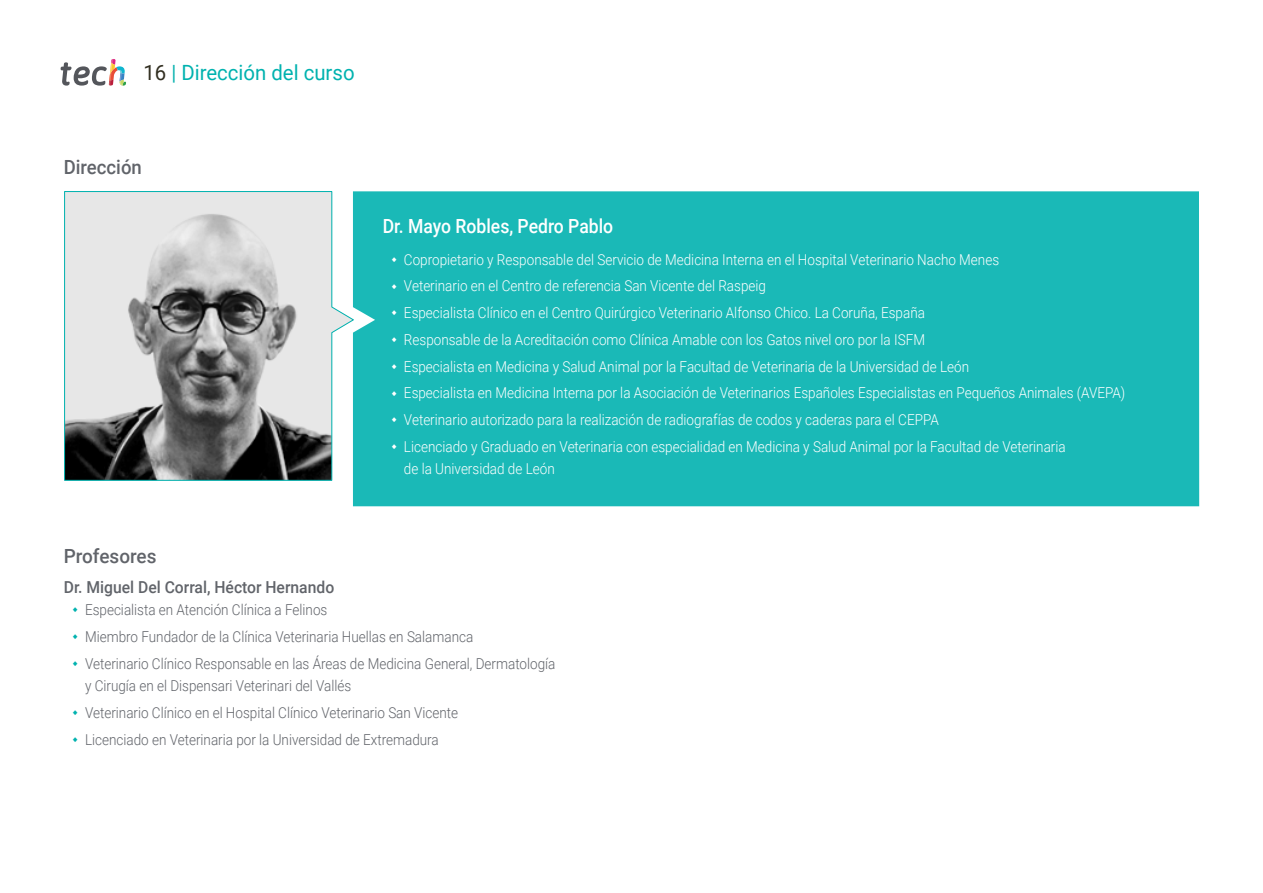
<style>
.page{position:relative;width:1263px;height:893px;background:#fff}
.page>*{position:absolute;margin:0;border:0;box-sizing:border-box;transform-origin:0 0}
.t1{font:21px "Roboto";color:#00b2af}
.t2{font:500 19.5px "Roboto";color:#fff;scale:.9 1}
.t3{font:500 19.5px "Roboto";color:#61646a}
.t4{font:500 19.5px "Roboto";color:#61646a;scale:.95 1}
.t5{font:500 16.5px "Roboto";color:#61646a;scale:.95 1}
.t6{font:300 15px/26.7px "Roboto";color:#fff;scale:.9 1}
.t7{font:300 15px/26.7px "Roboto";color:#61646a;scale:.9 1}
.s1{color:#312e20}
.s2{color:#09b2af}
</style>
<div class="page">
<svg style="left:61px;top:59px;width:65px;height:27px"></svg>
<div style="left:353px;top:191px;width:846px;height:315px;background:#1ab9b7"></div>
<svg style="left:64px;top:191px;width:290px;height:290px;background:#adb0b0"></svg>
<svg style="left:392px;top:257px;width:5px;height:5px"></svg>
<svg style="left:392px;top:284px;width:5px;height:5px"></svg>
<svg style="left:392px;top:310px;width:5px;height:5px"></svg>
<svg style="left:392px;top:337px;width:5px;height:5px"></svg>
<svg style="left:392px;top:364px;width:5px;height:5px"></svg>
<svg style="left:392px;top:391px;width:5px;height:5px"></svg>
<svg style="left:392px;top:417px;width:5px;height:5px"></svg>
<svg style="left:392px;top:444px;width:5px;height:5px"></svg>
<h1 class="t1" style="left:144px;top:57px;width:213px"><span class="s1">16</span> <span class="s2">|</span> Dirección del curso</h1>
<h2 class="t4" style="left:64px;top:154px;width:84px">Dirección</h2>
<h2 class="t2" style="left:383px;top:212px;width:258px">Dr. Mayo Robles, Pedro Pablo</h2>
<p class="t6" style="left:404px;top:245px;width:803px">Copropietario y Responsable del Servicio de Medicina Interna en el Hospital Veterinario Nacho Menes<br>Veterinario en el Centro de referencia San Vicente del Raspeig<br>Especialista Clínico en el Centro Quirúrgico Veterinario Alfonso Chico. La Coruña, España<br>Responsable de la Acreditación como Clínica Amable con los Gatos nivel oro por la ISFM<br>Especialista en Medicina y Salud Animal por la Facultad de Veterinaria de la Universidad de León<br>Especialista en Medicina Interna por la Asociación de Veterinarios Españoles Especialistas en Pequeños Animales (AVEPA)<br>Veterinario autorizado para la realización de radiografías de codos y caderas para el CEPPA<br>Licenciado y Graduado en Veterinaria con especialidad en Medicina y Salud Animal por la Facultad de Veterinaria</p>
<p class="t6" style="left:404px;top:455px;width:169px">de la Universidad de León</p>
<h2 class="t3" style="left:64px;top:543px;width:94px">Profesores</h2>
<p class="t5" style="left:64px;top:575px;width:286px">Dr. Miguel Del Corral, Héctor Hernando</p>
<p class="t7" style="left:85px;top:596px;width:524px">Especialista en Atención Clínica a Felinos<br>Miembro Fundador de la Clínica Veterinaria Huellas en Salamanca<br>Veterinario Clínico Responsable en las Áreas de Medicina General, Dermatología</p>
<p class="t7" style="left:85px;top:672px;width:416px">y Cirugía en el Dispensari Veterinari del Vallés<br>Veterinario Clínico en el Hospital Clínico Veterinario San Vicente<br>Licenciado en Veterinaria por la Universidad de Extremadura</p>
</div>
